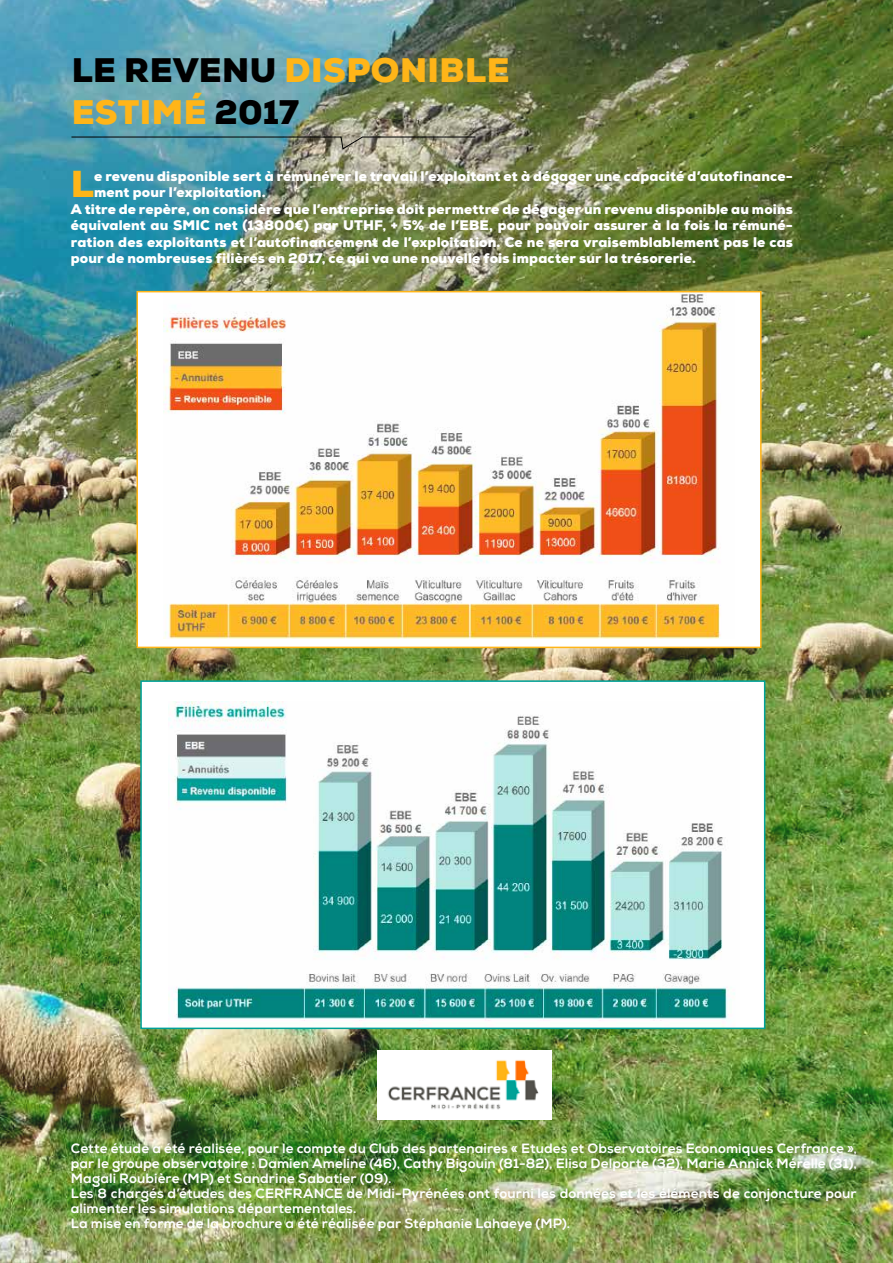
<style>
.page{position:relative;width:893px;height:1263px;background:#fff}
.page>*{position:absolute;margin:0;border:0;box-sizing:border-box;transform-origin:0 0}
.t1{font:900 36.45px "Nexa";color:#ffb518}
.t2{font:900 33px/42px "Nexa";letter-spacing:.015em;color:#ffb518}
.t3{font:900 13.5px "Nexa";letter-spacing:.01em;color:#fff}
.t4{font:13.5px/15px "Nexa X Bold";letter-spacing:.005em;color:#fff}
.s1{color:#000}
</style>
<div class="page">
<img style="left:0;top:0;width:893px;height:1263px">
<svg style="left:71px;top:136px;width:405px;height:14px;background:#6f9292"></svg>
<img style="left:377px;top:1050px;width:175px;height:70px">
<div style="left:137px;top:292px;width:624px;height:355px;background:#fff"></div>
<img style="left:164px;top:294px;width:557px;height:344px">
<div style="left:136px;top:291px;width:626px;height:357px;border:2px solid #ffb518"></div>
<div style="left:141px;top:681px;width:624px;height:347px;background:#fff"></div>
<img style="left:169px;top:701px;width:566px;height:325px">
<div style="left:140px;top:680px;width:625px;height:349px;border:2px solid #00a197"></div>
<h2 class="t2" style="left:72px;top:49px;width:439px"><span class="s1">LE REVENU</span> DISPONIBLE<br>ESTIMÉ <span class="s1">2017</span></h2>
<h1 class="t1" style="left:71px;top:160px;width:25px">L</h1>
<p class="t3" style="left:94px;top:167px;width:700px">e revenu disponible sert à rémunérer le travail l’exploitant et à dégager une capacité d’autofinance-</p>
<p class="t3" style="left:94px;top:183px;width:173px">ment pour l’exploitation.</p>
<p class="t3" style="left:71px;top:200px;width:724px">A titre de repère, on considère que l’entreprise doit permettre de dégager un revenu disponible au moins</p>
<p class="t3" style="left:71px;top:216px;width:724px">équivalent au SMIC net (13800€) par UTHF, + 5% de l’EBE, pour pouvoir assurer à la fois la rémuné-</p>
<p class="t3" style="left:71px;top:233px;width:724px">ration des exploitants et l’autofinancement de l’exploitation. Ce ne sera vraisemblablement pas le cas</p>
<p class="t3" style="left:71px;top:249px;width:627px">pour de nombreuses filières en 2017, ce qui va une nouvelle fois impacter sur la trésorerie.</p>
<p class="t4" style="left:71px;top:1141px;width:787px">Cette étude a été réalisée, pour le compte du Club des partenaires « Etudes et Observatoires Economiques Cerfrance », par le groupe observatoire : Damien Ameline (46), Cathy Bigouin (81-82), Elisa Delporte (32), Marie Annick Mérelle (31), Magali Roubière (MP) et Sandrine Sabatier (09).<br>Les 8 chargés d’études des CERFRANCE de Midi-Pyrénées ont fourni les données et les éléments de conjoncture pour alimenter les simulations départementales.<br>La mise en forme de la brochure a été réalisée par Stéphanie Lahaeye (MP).</p>
</div>
